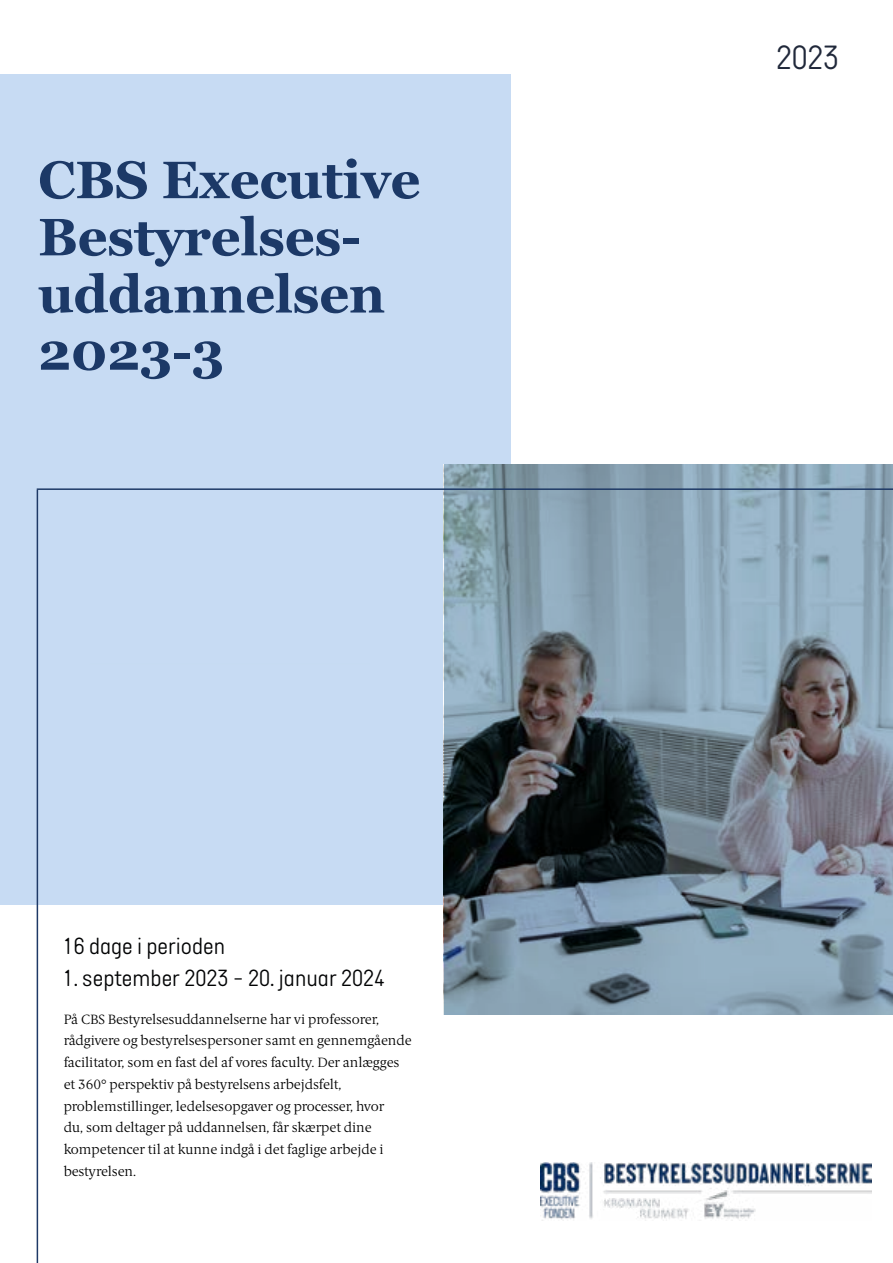
<style>
.page{position:relative;width:893px;height:1263px;background:#fff}
.page>*{position:absolute;margin:0;border:0;box-sizing:border-box;transform-origin:0 0}
.t1{font:700 52.5px/57.2px "Georgia";letter-spacing:-.005em;color:#1c3967}
.t2{font:300 34.5px "Italian Plate Space";color:#20283a}
.t3{font:300 24px "Italian Plate Space";color:#020304}
.t4{font:13.5px/21.8px "ID Serif";color:#000}
</style>
<div class="page">
<div style="left:0;top:74px;width:510px;height:831px;background:#c1d8f2"></div>
<img style="left:540px;top:1162px;width:332px;height:58px">
<svg style="left:444px;top:464px;width:449px;height:551px"></svg>
<hr style="left:37px;top:490px;width:1px;height:773px;background:#1e3966">
<hr style="left:37px;top:488px;width:856px;height:2px;background:#1e3966">
<h1 class="t1" style="left:38px;top:152px;width:384px">CBS Executive<br>Bestyrelses&shy;uddannelsen<br>2023-3</h1>
<h3 class="t3" style="left:63px;top:932px;width:164px">16 dage i perioden</h3>
<h3 class="t3" style="left:63px;top:964px;width:324px">1. september 2023 – 20. januar 2024</h3>
<p class="t4" style="left:64px;top:1008px;width:349px">På CBS Bestyrelsesuddannelserne har vi professorer, rådgivere og bestyrelsespersoner samt en gennemgående facilitator, som en fast del af vores faculty. Der anlægges et 360° perspektiv på bestyrelsens arbejdsfelt, problemstillinger, ledelsesopgaver og processer, hvor<br>du, som deltager på uddannelsen, får skærpet dine kompetencer til at kunne indgå i det faglige arbejde i bestyrelsen.</p>
<h2 class="t2" style="left:776px;top:38px;width:64px">2023</h2>
</div>
